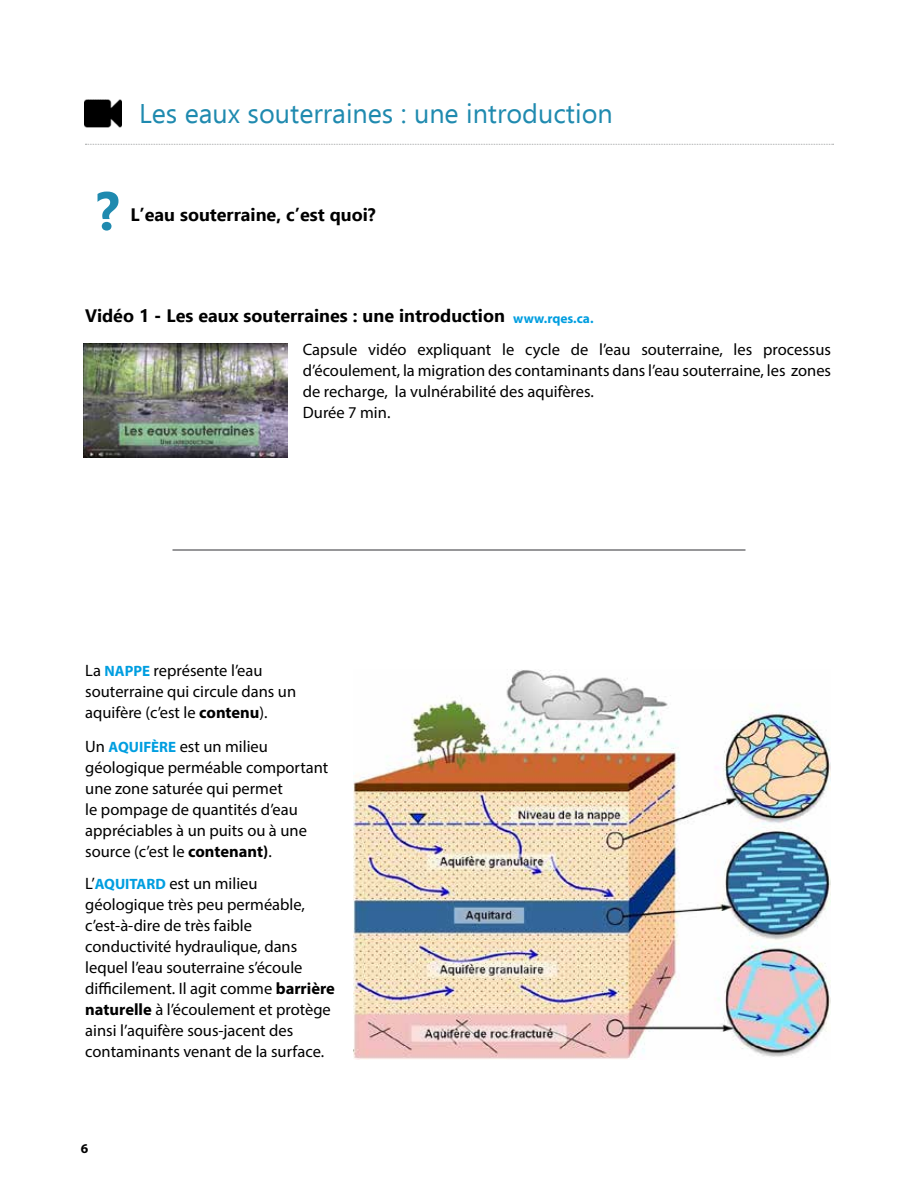
<style>
.page{position:relative;width:918px;height:1188px;background:#fff}
.page>*{position:absolute;margin:0;border:0;box-sizing:border-box;transform-origin:0 0}
.t1{font:700 54px "Ebrima";color:#1f8aaf}
.t2{font:27px "Ebrima";color:#1f8aaf}
.t3{font:700 18px "Ebrima";color:#000}
.t4{font:16.5px/21px "Myriad Pro";color:#000}
.t5{font:700 13.5px "Myriad Pro";color:#009ee0}
.t6{font:700 13.5px "Myriad Pro";color:#000}
.s1{font-weight:700;font-size:15px;color:#009ee0}
.s2{font-weight:700}
</style>
<div class="page">
<svg style="left:85px;top:144px;width:749px;height:1px"></svg>
<img style="left:83px;top:343px;width:204px;height:115px">
<img style="left:85px;top:99px;width:37px;height:29px">
<img style="left:353px;top:670px;width:478px;height:390px">
<hr style="left:172px;top:549px;width:574px;height:2px;background:#757577">
<h2 class="t2" style="left:139px;top:94px;width:475px">Les eaux souterraines : une introduction</h2>
<h1 class="t1" style="left:96px;top:171px;width:25px">?</h1>
<p class="t3" style="left:130px;top:201px;width:247px">L’eau souterraine, c’est quoi?</p>
<p class="t3" style="left:85px;top:303px;width:421px">Vidéo 1 - Les eaux souterraines : une introduction</p>
<p class="t5" style="left:513px;top:309px;width:82px">www.rqes.ca.</p>
<p class="t4" style="left:303px;top:339px;width:530px">Capsule vidéo expliquant le cycle de l’eau souterraine, les processus d’écoulement, la migration des contaminants dans l’eau souterraine, les zones de recharge, la vulnérabilité des aquifères.<br>Durée 7 min.</p>
<p class="t4" style="left:85px;top:660px;width:212px">La <span class="s1">NAPPE</span> représente l’eau souterraine qui circule dans un aquifère (c’est le <span class="s2">contenu</span>).</p>
<p class="t4" style="left:85px;top:736px;width:245px">Un <span class="s1">AQUIFÈRE</span> est un milieu géologique perméable comportant une zone saturée qui permet<br>le pompage de quantités d’eau appréciables à un puits ou à une source (c’est le <span class="s2">contenant)</span>.</p>
<p class="t4" style="left:85px;top:872px;width:251px">L’<span class="s1">AQUITARD</span> est un milieu géologique très peu perméable, c’est-à-dire de très faible conductivité hydraulique, dans lequel l’eau souterraine s’écoule difficilement. Il agit comme <span class="s2">barrière naturelle</span> à l’écoulement et protège ainsi l’aquifère sous-jacent des contaminants venant de la surface.</p>
<p class="t6" style="left:81px;top:1139px;width:9px">6</p>
</div>
